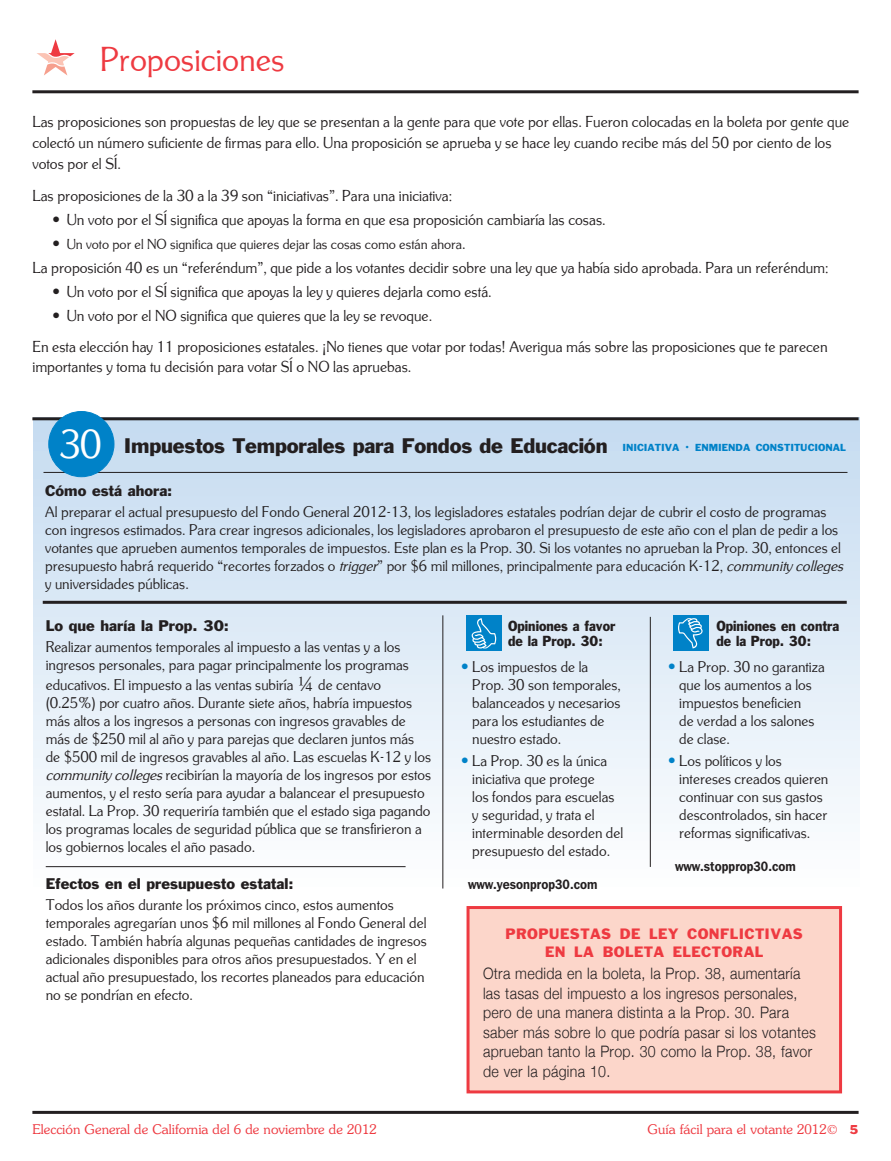
<style>
.page{position:relative;width:891px;height:1161px;background:#fff}
.page>*{position:absolute;margin:0;border:0;box-sizing:border-box;transform-origin:0 0}
.Prop_Numbers-Reverse{font:42px "Souvenir Got URWT";color:#fff}
.Page_Headers{font:36px "Souvenir Got URWT";color:#ee3a41}
.prop_title{font:19.5px "Franklin Gothic";letter-spacing:-.01em;color:#231f20}
.Body_text{font:16.5px/21px "Souvenir Got URWT";color:#231f20}
.prop_text{font:16.2px/18px "Souvenir Got URWT";color:#231f20}
.prop_text-2{font:300 15.75px/19.5px "Helvetica Neue";letter-spacing:.02em;color:#231f20;scale:.9 1}
.Body_text-2{font:15px "Souvenir Got URWT";color:#231f20}
.prop_sub{font:14.25px "Franklin Gothic";color:#231f20}
.Effect_on_Government{font:14.25px "Franklin Gothic";color:#231f20}
.Body_-_Subhead{font:13.95px/18px "Franklin Gothic";letter-spacing:.03em;color:#ee3a41;text-align:center}
.t1{font:300 13.5px "Souvenir IT Cby BT";color:#ee3a41}
.prop_sub-2{font:13.5px/15px "Franklin Gothic";color:#231f20;scale:.9 1}
.Candidate_Name{font:600 13.5px "Franklin Gothic IT Cby BT";color:#231f20;scale:.9 1}
.Prop_Initiative_-_Su{font:9.45px "Franklin Gothic";color:#0082c8}
.s1{font-family:"Franklin Gothic";font-size:15px}
.s2{font-family:"Franklin Gothic"}
.s3{font-size:16.5px}
.s4{font-size:13.5px}
.s5{font-style:italic}
.s6{font-family:"Times";font-size:21px}
.s7{font-family:"Franklin Gothic";font-size:15px;color:#0082c8}
.s8{font-family:"Franklin Gothic";font-weight:400;font-size:12px}
</style>
<div class="page">
<div style="left:33px;top:417px;width:826px;height:472px;background:linear-gradient(to bottom,#c4dbf0,#fdfefe)"></div>
<div style="left:467px;top:616px;width:35px;height:35px;background:#0082c8"></div>
<svg style="left:472px;top:618px;width:24px;height:30px"></svg>
<div style="left:673px;top:616px;width:35px;height:35px;background:#0082c8"></div>
<svg style="left:678px;top:618px;width:25px;height:30px"></svg>
<hr style="left:44px;top:472px;width:804px;height:1px;background:#231f20">
<hr style="left:43px;top:601px;width:804px;height:3px;background:#231f20">
<hr style="left:442px;top:615px;width:1px;height:274px;background:#231f20">
<hr style="left:650px;top:617px;width:1px;height:250px;background:#231f20">
<hr style="left:46px;top:866px;width:360px;height:1px;background:#231f20">
<hr style="left:32px;top:417px;width:827px;height:3px;background:#231f20">
<div style="left:49px;top:412px;width:65px;height:65px;background:#0082c8;border-radius:50%"></div>
<div style="left:49px;top:411px;width:65px;height:66px;border:1px solid #0082c8;border-radius:50%"></div>
<div style="left:468px;top:908px;width:373px;height:184px;background:#fcd6ca"></div>
<div style="left:467px;top:906px;width:375px;height:187px;border:3px solid #ee3a41"></div>
<hr style="left:32px;top:1111px;width:827px;height:3px;background:#231f20">
<svg style="left:37px;top:39px;width:38px;height:37px"></svg>
<hr style="left:32px;top:90px;width:827px;height:3px;background:#231f20">
<p class="Page_Headers" style="left:100px;top:38px;width:186px">Proposiciones</p>
<p class="Body_text" style="left:32px;top:111px;width:818px">Las proposiciones son propuestas de ley que se presentan a la gente para que vote por ellas. Fueron colocadas en la boleta por gente que colectó un número suficiente de firmas para ello. Una proposición se aprueba y se hace ley cuando recibe más del 50 por ciento de los votos por el SÍ.</p>
<p class="Body_text" style="left:32px;top:185px;width:421px">Las proposiciones de la 30 a la 39 son “iniciativas”. Para una iniciativa:</p>
<p class="Body_text" style="left:53px;top:209px;width:554px"><span class="s1">•</span> Un voto por el SÍ significa que apoyas la forma en que esa proposición cambiaría las cosas.</p>
<p class="Body_text-2" style="left:53px;top:235px;width:414px"><span class="s2">•</span> Un voto por el NO significa que quieres dejar las cosas como están ahora<span class="s3">.</span></p>
<p class="Body_text" style="left:32px;top:257px;width:798px">La proposición 40 es un “referéndum”, que pide a los votantes decidir sobre una ley que ya había sido aprobada. Para un referéndum:</p>
<p class="Body_text" style="left:53px;top:281px;width:441px"><span class="s1">•</span> Un voto por el SÍ significa que apoyas la ley y quieres dejarla como está.</p>
<p class="Body_text" style="left:53px;top:305px;width:381px"><span class="s1">•</span> Un voto por el NO significa que quieres que la ley se revoque.</p>
<p class="Body_text" style="left:32px;top:337px;width:797px;line-height:19.5px">En esta elección hay 11 proposiciones estatales. ¡No tienes que votar por todas! Averigua más sobre las proposiciones que te parecen importantes y toma tu decisión para votar SÍ o NO las apruebas.</p>
<p class="Prop_Numbers-Reverse" style="left:59px;top:420px;width:44px">30</p>
<p class="prop_title" style="left:124px;top:433px;width:485px">Impuestos Temporales para Fondos de Educación</p>
<p class="Prop_Initiative_-_Su" style="left:622px;top:441px;width:225px">INICIATIVA <span class="s4">·</span> ENMIENDA CONSTITUCIONAL</p>
<p class="prop_sub" style="left:45px;top:481px;width:129px">Cómo está ahora:</p>
<p class="prop_text" style="left:45px;top:503px;width:799px">Al preparar el actual presupuesto del Fondo General 2012-13, los legisladores estatales podrían dejar de cubrir el costo de programas con ingresos estimados. Para crear ingresos adicionales, los legisladores aprobaron el presupuesto de este año con el plan de pedir a los votantes que aprueben aumentos temporales de impuestos. Este plan es la Prop. 30. Si los votantes no aprueban la Prop. 30, entonces el presupuesto habrá requerido “recortes forzados o <span class="s5">trigger</span>” por $6 mil millones, principalmente para educación K-12, <span class="s5">community colleges </span>y universidades públicas.</p>
<p class="prop_sub" style="left:46px;top:617px;width:185px">Lo que haría la Prop. 30:</p>
<p class="prop_text" style="left:46px;top:638px;width:365px">Realizar aumentos temporales al impuesto a las ventas y a los ingresos personales, para pagar principalmente los programas</p>
<p class="prop_text" style="left:46px;top:675px;width:387px">educativos. El impuesto a las ventas subiría <span class="s6">¼</span> de centavo (0.25%) por cuatro años. Durante siete años, habría impuestos más altos a los ingresos a personas con ingresos gravables de más de $250 mil al año y para parejas que declaren juntos más de $500 mil de ingresos gravables al año. Las escuelas K-12 y los <span class="s5">community colleges</span> recibirían la mayoría de los ingresos por estos aumentos, y el resto sería para ayudar a balancear el presupuesto estatal. La Prop. 30 requeriría también que el estado siga pagando los programas locales de seguridad pública que se transfirieron a los gobiernos locales el año pasado.</p>
<p class="Effect_on_Government" style="left:46px;top:874px;width:249px">Efectos en el presupuesto estatal:</p>
<p class="prop_text" style="left:46px;top:895px;width:383px">Todos los años durante los próximos cinco, estos aumentos temporales agregarían unos $6 mil millones al Fondo General del estado. También habría algunas pequeñas cantidades de ingresos adicionales disponibles para otros años presupuestados. Y en el actual año presupuestado, los recortes planeados para educación no se pondrían en efecto.</p>
<p class="prop_sub-2" style="left:508px;top:618px;width:121px">Opiniones a favor de la Prop. 30:</p>
<p class="prop_text" style="left:472px;top:658px;width:150px;text-indent:-11px"><span class="s7">•</span> Los impuestos de la<br>Prop. 30 son temporales, balanceados y necesarios para los estudiantes de nuestro estado.</p>
<p class="prop_text" style="left:472px;top:751px;width:152px;text-indent:-11px"><span class="s7">•</span> La Prop. 30 es la única iniciativa que protege<br>los fondos para escuelas y seguridad, y trata el interminable desorden del presupuesto del estado.</p>
<p class="Candidate_Name" style="left:468px;top:875px;width:145px">www.yesonprop30.com</p>
<p class="prop_sub-2" style="left:716px;top:618px;width:138px">Opiniones en contra de la Prop. 30:</p>
<p class="prop_text" style="left:679px;top:658px;width:147px;text-indent:-11px"><span class="s7">•</span> La Prop. 30 no garantiza que los aumentos a los impuestos beneficien<br>de verdad a los salones de clase.</p>
<p class="prop_text" style="left:679px;top:751px;width:151px;text-indent:-11px"><span class="s7">•</span> Los políticos y los intereses creados quieren continuar con sus gastos descontrolados, sin hacer reformas significativas.</p>
<p class="Candidate_Name" style="left:675px;top:857px;width:136px">www.stopprop30.com</p>
<p class="Body_-_Subhead" style="left:506px;top:924px;width:299px">PROPUESTAS DE LEY CONFLICTIVAS<br>EN LA BOLETA ELECTORAL</p>
<p class="prop_text-2" style="left:483px;top:964px;width:372px">Otra medida en la boleta, la Prop. 38, aumentaría las tasas del impuesto a los ingresos personales, pero de una manera distinta a la Prop. 30. Para saber más sobre lo que podría pasar si los votantes aprueban tanto la Prop. 30 como la Prop. 38, favor de ver la página 10.</p>
<p class="t1" style="left:32px;top:1121px;width:346px">Elección General de California del 6 de noviembre de 2012</p>
<p class="t1" style="left:648px;top:1121px;width:212px">Guía fácil para el votante 2012© <span class="s8">5</span></p>
</div>
